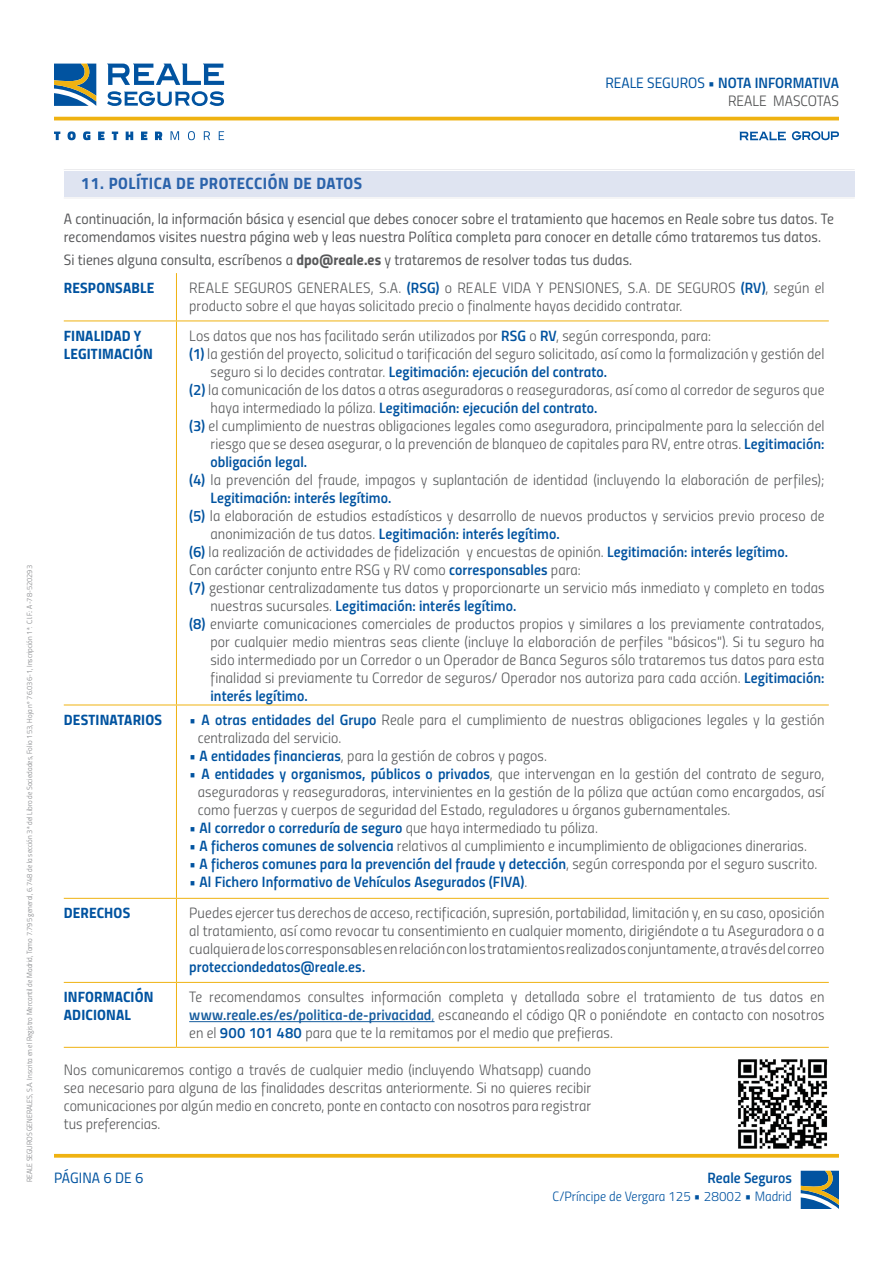
<style>
.page{position:relative;width:893px;height:1263px;background:#fff}
.page>*{position:absolute;margin:0;border:0;box-sizing:border-box;transform-origin:0 0}
.titulares{font:16.5px "Titillium Bold Upright";letter-spacing:.03em;color:#2b63ab}
.t1{font:15px/18px "Titillium Light Upright";letter-spacing:.005em;color:#57585a}
.t2{font:15px/18px "Titillium Regular Upright";letter-spacing:.005em;color:#57585a}
.t3{font:15px "Titillium Semibold Upright";letter-spacing:.005em;color:#0153a0}
.t4{font:15px/18px "Titillium Bold Upright";letter-spacing:.01em;color:#0153a0}
.t5{font:15px "Titillium Light Upright";color:#4b4c4d}
.t6{font:15px "Titillium Regular Upright";color:#0153a0}
.t7{font:13.5px "Titillium Light Upright";color:#0153a0}
.t8{font:7.5px "Titillium Light Upright";color:#808285}
.s1{font-family:"Titillium Regular Upright"}
.s2{font-family:"Titillium Bold Upright"}
.s3{font-family:"Titillium Semibold Upright";color:#0153a0}
.s4{color:#0153a0}
.s5{font-family:"Titillium Light Upright"}
.s6{font-family:"Titillium Light Upright";color:#57585a}
.s7{font-family:"Titillium Semibold Upright";color:#175d9e}
.s8{color:#175d9e}
.s9{font-family:"Titillium Semibold Upright";font-size:15px}
</style>
<div class="page">
<svg style="left:107px;top:64px;width:117px;height:21px"></svg>
<svg style="left:54px;top:64px;width:42px;height:42px;background:#507b8e"></svg>
<svg style="left:107px;top:91px;width:117px;height:15px"></svg>
<hr style="left:54px;top:117px;width:785px;height:3px;background:#efb211">
<svg style="left:54px;top:132px;width:6px;height:8px"></svg>
<svg style="left:68px;top:131px;width:8px;height:9px"></svg>
<svg style="left:83px;top:131px;width:7px;height:9px"></svg>
<svg style="left:98px;top:132px;width:6px;height:8px"></svg>
<svg style="left:112px;top:132px;width:6px;height:8px"></svg>
<svg style="left:126px;top:132px;width:7px;height:8px"></svg>
<svg style="left:141px;top:132px;width:6px;height:8px"></svg>
<svg style="left:155px;top:132px;width:7px;height:8px"></svg>
<svg style="left:171px;top:131px;width:8px;height:9px"></svg>
<svg style="left:188px;top:131px;width:7px;height:9px"></svg>
<svg style="left:204px;top:131px;width:6px;height:9px"></svg>
<svg style="left:219px;top:131px;width:5px;height:9px"></svg>
<svg style="left:739px;top:132px;width:47px;height:8px"></svg>
<svg style="left:792px;top:131px;width:47px;height:9px"></svg>
<svg style="left:801px;top:1171px;width:38px;height:38px"></svg>
<svg style="left:54px;top:1154px;width:785px;height:4px;background:#f0b824"></svg>
<div style="left:64px;top:172px;width:791px;height:25px;background:#dfe4f1"></div>
<hr style="left:64px;top:169px;width:791px;height:1px;background:#ececee">
<hr style="left:64px;top:198px;width:791px;height:1px;background:#ececee">
<hr style="left:176px;top:273px;width:1px;height:47px;background:#efb211">
<hr style="left:64px;top:320px;width:112px;height:1px;background:#efb211">
<hr style="left:176px;top:320px;width:653px;height:1px;background:#efb211">
<hr style="left:176px;top:321px;width:1px;height:383px;background:#efb211">
<hr style="left:64px;top:704px;width:112px;height:1px;background:#efb211">
<hr style="left:176px;top:704px;width:653px;height:1px;background:#efb211">
<hr style="left:176px;top:705px;width:1px;height:193px;background:#efb211">
<hr style="left:64px;top:898px;width:112px;height:1px;background:#efb211">
<hr style="left:176px;top:898px;width:653px;height:1px;background:#efb211">
<hr style="left:176px;top:899px;width:1px;height:83px;background:#efb211">
<hr style="left:64px;top:982px;width:112px;height:1px;background:#efb211">
<hr style="left:176px;top:982px;width:653px;height:1px;background:#efb211">
<hr style="left:176px;top:983px;width:1px;height:64px;background:#efb211">
<hr style="left:64px;top:1047px;width:112px;height:1px;background:#efb211">
<hr style="left:176px;top:1047px;width:653px;height:1px;background:#efb211">
<hr style="left:189px;top:1021px;width:245px;height:1px;background:#175d9e">
<img style="left:738px;top:1059px;width:90px;height:90px">
<p class="t3" style="left:605px;top:71px;width:235px"><span class="s1">REALE SEGUROS</span> • NOTA INFORMATIVA</p>
<p class="t5" style="left:728px;top:89px;width:112px">REALE MASCOTAS</p>
<p class="t8" style="left:24px;top:1182px;width:619px;rotate:-90deg">REALE SEGUROS GENERALES, S.A. Inscrita en el Registro Mercantil de Madrid, Tomo 7.795 general, 6.748 de la sección 3ª del Libro de Sociedades, Folio 153, Hoja nº 76.036-1, Inscripción 1ª. C.I.F.: A-78-520293</p>
<p class="titulares" style="left:81px;top:171px;width:283px">11. POLÍTICA DE PROTECCIÓN DE DATOS</p>
<p class="t2" style="left:64px;top:209px;width:771px">A continuación, la información básica y esencial que debes conocer sobre el tratamiento que hacemos en Reale sobre tus datos. Te recomendamos visites nuestra página web y leas nuestra Política completa para conocer en detalle cómo trataremos tus datos.</p>
<p class="t2" style="left:64px;top:249px;width:570px">Si tienes alguna consulta, escríbenos a <span class="s2">dpo@reale.es</span> y trataremos de resolver todas tus dudas.</p>
<p class="t4" style="left:64px;top:278px;width:92px">RESPONSABLE</p>
<p class="t1" style="left:189px;top:278px;width:637px">REALE SEGUROS GENERALES, S.A. <span class="s3">(RSG)</span> o REALE VIDA Y PENSIONES, S.A. DE SEGUROS <span class="s3">(RV)</span>, según el producto sobre el que hayas solicitado precio o finalmente hayas decidido contratar.</p>
<p class="t4" style="left:64px;top:325px;width:91px">FINALIDAD Y<br>LEGITIMACIÓN</p>
<p class="t1" style="left:189px;top:326px;width:523px">Los datos que nos has facilitado serán utilizados por <span class="s3">RSG</span> o <span class="s3">RV</span>, según corresponda, para:</p>
<p class="t1" style="left:210px;top:344px;width:615px;text-indent:-21px"><span class="s3">(1)</span> la gestión del proyecto, solicitud o tarificación del seguro solicitado, así como la formalización y gestión del seguro si lo decides contratar. <span class="s3">Legitimación: ejecución del contrato.</span></p>
<p class="t1" style="left:210px;top:380px;width:615px;text-indent:-21px"><span class="s3">(2)</span> la comunicación de los datos a otras aseguradoras o reaseguradoras, así como al corredor de seguros que haya intermediado la póliza. <span class="s3">Legitimación: ejecución del contrato.</span></p>
<p class="t1" style="left:210px;top:416px;width:616px;text-align:justify;text-indent:-21px"><span class="s3">(3)</span> el cumplimiento de nuestras obligaciones legales como aseguradora, principalmente para la selección del riesgo que se desea asegurar, o la prevención de blanqueo de capitales para RV, entre otras. <span class="s3">Legitimación: obligación legal.</span></p>
<p class="t1" style="left:210px;top:470px;width:615px;text-indent:-21px"><span class="s3">(4)</span> la prevención del fraude, impagos y suplantación de identidad (incluyendo la elaboración de perfiles);<br><span class="s3">Legitimación: interés legítimo.</span></p>
<p class="t1" style="left:210px;top:506px;width:615px;text-indent:-21px"><span class="s3">(5)</span> la elaboración de estudios estadísticos y desarrollo de nuevos productos y servicios previo proceso de anonimización de tus datos. <span class="s3">Legitimación: interés legítimo.</span></p>
<p class="t1" style="left:189px;top:542px;width:600px"><span class="s3">(6)</span> la realización de actividades de fidelización y encuestas de opinión. <span class="s3">Legitimación: interés legítimo.</span></p>
<p class="t1" style="left:189px;top:560px;width:393px">Con carácter conjunto entre RSG y RV como <span class="s3">corresponsables</span> para:</p>
<p class="t1" style="left:210px;top:578px;width:616px;text-indent:-21px"><span class="s3">(7)</span> gestionar centralizadamente tus datos y proporcionarte un servicio más inmediato y completo en todas nuestras sucursales. <span class="s3">Legitimación: interés legítimo.</span></p>
<p class="t1" style="left:210px;top:614px;width:616px;text-align:justify;text-indent:-21px"><span class="s3">(8)</span> enviarte comunicaciones comerciales de productos propios y similares a los previamente contratados, por cualquier medio mientras seas cliente (incluye la elaboración de perfiles "básicos"). Si tu seguro ha sido intermediado por un Corredor o un Operador de Banca Seguros sólo trataremos tus datos para esta finalidad si previamente tu Corredor de seguros/ Operador nos autoriza para cada acción. <span class="s3">Legitimación: interés legítimo.</span></p>
<p class="t4" style="left:64px;top:709px;width:100px">DESTINATARIOS</p>
<p class="t1" style="left:198px;top:710px;width:628px;text-indent:-9px"><span class="s4">•</span> <span class="s3">A otras entidades del Grupo</span> Reale para el cumplimiento de nuestras obligaciones legales y la gestión centralizada del servicio.</p>
<p class="t1" style="left:189px;top:746px;width:359px"><span class="s4">•</span> <span class="s3">A entidades financieras</span>, para la gestión de cobros y pagos.</p>
<p class="t1" style="left:198px;top:764px;width:628px;text-align:justify;text-indent:-9px"><span class="s4">•</span> <span class="s3">A entidades y organismos, públicos o privados</span>, que intervengan en la gestión del contrato de seguro, aseguradoras y reaseguradoras, intervinientes en la gestión de la póliza que actúan como encargados, así como fuerzas y cuerpos de seguridad del Estado, reguladores u órganos gubernamentales.</p>
<p class="t3" style="left:189px;top:816px;width:410px"><span class="s5">•</span> Al corredor o correduría de seguro <span class="s6">que haya intermediado tu póliza.</span></p>
<p class="t1" style="left:189px;top:836px;width:619px"><span class="s4">•</span> <span class="s3">A ficheros comunes de solvencia</span> relativos al cumplimiento e incumplimiento de obligaciones dinerarias.</p>
<p class="t3" style="left:189px;top:852px;width:630px"><span class="s5">•</span> A ficheros comunes para la prevención del fraude y detección<span class="s6">, según corresponda por el seguro suscrito.</span></p>
<p class="t3" style="left:189px;top:870px;width:340px"><span class="s5">•</span> Al Fichero Informativo de Vehículos Asegurados (FIVA)<span class="s6">.</span></p>
<p class="t4" style="left:64px;top:903px;width:68px">DERECHOS</p>
<p class="t1" style="left:189px;top:903px;width:637px;text-align:justify">Puedes ejercer tus derechos de acceso, rectificación, supresión, portabilidad, limitación y, en su caso, oposición al tratamiento, así como revocar tu consentimiento en cualquier momento, dirigiéndote a tu Aseguradora o a cualquiera de los corresponsables en relación con los tratamientos realizados conjuntamente, a través del correo <span class="s3">protecciondedatos@reale.es.</span></p>
<p class="t4" style="left:64px;top:987px;width:91px">INFORMACIÓN<br>ADICIONAL</p>
<p class="t1" style="left:189px;top:987px;width:637px;text-align:justify">Te recomendamos consultes información completa y detallada sobre el tratamiento de tus datos en <span class="s7">www.reale.es/es/politica-de-privacidad</span><span class="s8">,</span> escaneando el código QR o poniéndote en contacto con nosotros en el <span class="s3">900 101 480</span> para que te la remitamos por el medio que prefieras.</p>
<p class="t1" style="left:64px;top:1060px;width:529px;text-align:justify">Nos comunicaremos contigo a través de cualquier medio (incluyendo Whatsapp) cuando sea necesario para alguna de las finalidades descritas anteriormente. Si no quieres recibir comunicaciones por algún medio en concreto, ponte en contacto con nosotros para registrar tus preferencias.</p>
<p class="t6" style="left:54px;top:1166px;width:91px">PÁGINA 6 DE 6</p>
<p class="t3" style="left:707px;top:1166px;width:86px">Reale Seguros</p>
<p class="t7" style="left:553px;top:1186px;width:241px">C/Príncipe de Vergara 125 <span class="s9">•</span> 28002 <span class="s9">•</span> Madrid</p>
</div>
